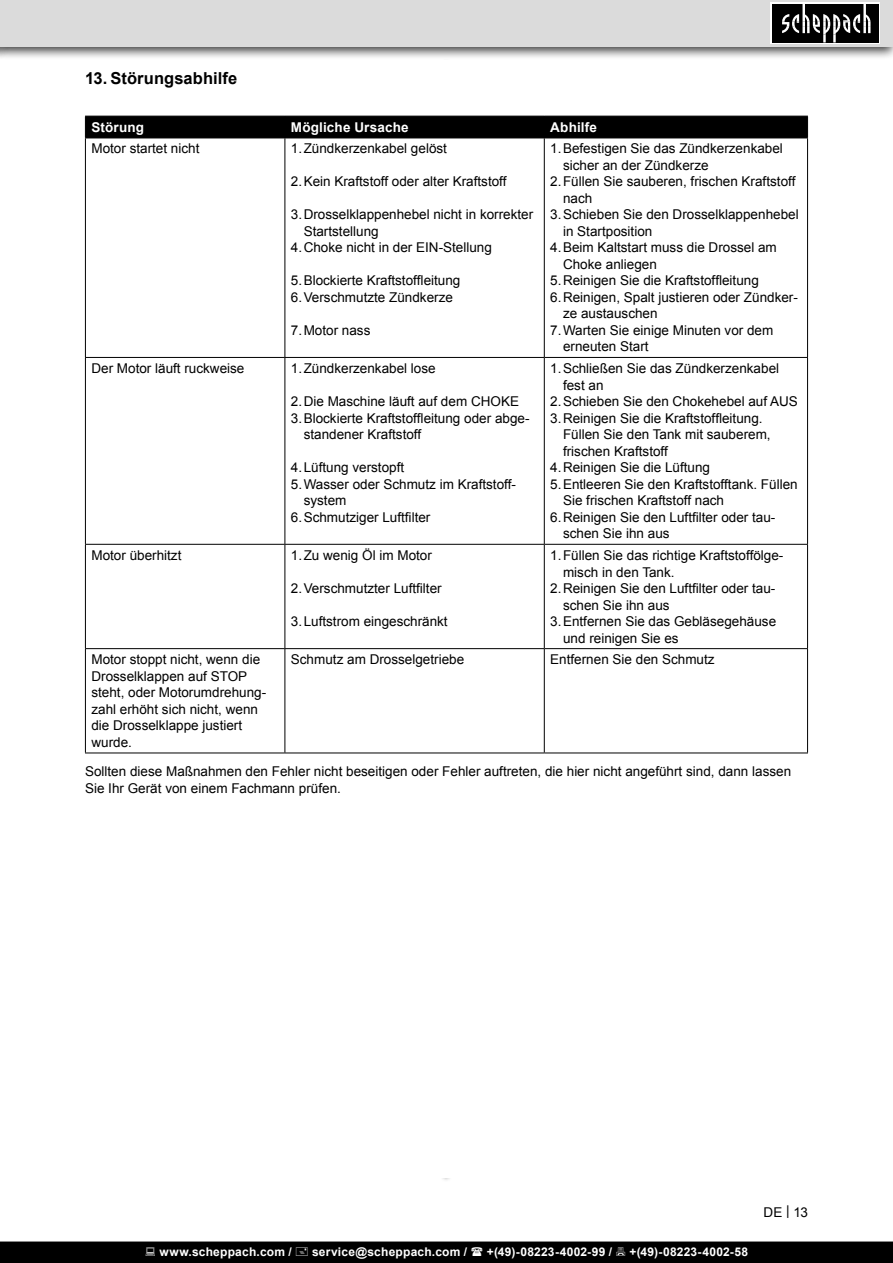
<style>
.page{position:relative;width:893px;height:1263px;background:#fff}
.page>*{position:absolute;margin:0;border:0;box-sizing:border-box;transform-origin:0 0}
.t1{font:700 16.5px "Arial";letter-spacing:.005em;color:#000}
.Fehlersuche_Grund{font:13.5px/16.5px "Arial";color:#000}
.t2{font:700 13.5px "Arial";letter-spacing:.015em;color:#fff}
.t3{font:700 12px "Arial";letter-spacing:.02em;color:#fff}
</style>
<div class="page">
<div style="left:0;top:0;width:893px;height:60px;background:#000;opacity:.75"></div>
<div style="left:0;top:0;width:9px;height:60px;background:#000;opacity:.75"></div>
<div style="left:0;top:0;width:893px;height:46px;background:#dbdbdb"></div>
<div style="left:85px;top:116px;width:723px;height:22px;background:#000"></div>
<hr style="left:85px;top:138px;width:200px;height:1px;background:#000">
<hr style="left:85px;top:138px;width:1px;height:219px;background:#000">
<hr style="left:285px;top:138px;width:259px;height:1px;background:#000">
<hr style="left:285px;top:138px;width:1px;height:219px;background:#000">
<hr style="left:544px;top:138px;width:264px;height:1px;background:#000">
<hr style="left:544px;top:138px;width:1px;height:219px;background:#000">
<hr style="left:807px;top:138px;width:1px;height:219px;background:#000">
<hr style="left:85px;top:357px;width:200px;height:1px;background:#000">
<hr style="left:85px;top:358px;width:1px;height:186px;background:#000">
<hr style="left:285px;top:357px;width:259px;height:1px;background:#000">
<hr style="left:285px;top:358px;width:1px;height:186px;background:#000">
<hr style="left:544px;top:357px;width:264px;height:1px;background:#000">
<hr style="left:544px;top:358px;width:1px;height:186px;background:#000">
<hr style="left:807px;top:358px;width:1px;height:186px;background:#000">
<hr style="left:85px;top:544px;width:200px;height:1px;background:#000">
<hr style="left:85px;top:545px;width:1px;height:103px;background:#000">
<hr style="left:285px;top:544px;width:259px;height:1px;background:#000">
<hr style="left:285px;top:545px;width:1px;height:103px;background:#000">
<hr style="left:544px;top:544px;width:264px;height:1px;background:#000">
<hr style="left:544px;top:545px;width:1px;height:103px;background:#000">
<hr style="left:807px;top:545px;width:1px;height:103px;background:#000">
<hr style="left:85px;top:648px;width:200px;height:1px;background:#000">
<hr style="left:85px;top:649px;width:1px;height:104px;background:#000">
<hr style="left:285px;top:648px;width:259px;height:1px;background:#000">
<hr style="left:285px;top:649px;width:1px;height:104px;background:#000">
<hr style="left:544px;top:648px;width:264px;height:1px;background:#000">
<hr style="left:544px;top:649px;width:1px;height:104px;background:#000">
<hr style="left:807px;top:649px;width:1px;height:104px;background:#000">
<hr style="left:85px;top:753px;width:200px;height:1px;background:#000">
<hr style="left:285px;top:753px;width:259px;height:1px;background:#000">
<hr style="left:544px;top:753px;width:264px;height:1px;background:#000">
<svg style="left:771px;top:2px;width:109px;height:42px"></svg>
<div style="left:772px;top:4px;width:107px;height:38px;background:#000"></div>
<svg style="left:782px;top:4px;width:88px;height:38px"></svg>
<div style="left:0;top:1242px;width:893px;height:21px;background:#000"></div>
<p class="t1" style="left:85px;top:67px;width:154px">13. Störungsabhilfe</p>
<p class="t2" style="left:91px;top:118px;width:54px">Störung</p>
<p class="t2" style="left:291px;top:118px;width:119px">Mögliche Ursache</p>
<p class="t2" style="left:550px;top:118px;width:48px">Abhilfe</p>
<p class="Fehlersuche_Grund" style="left:91px;top:141px;width:110px">Motor startet nicht</p>
<p class="Fehlersuche_Grund" style="left:291px;top:141px;width:158px">1.Zündkerzenkabel gelöst</p>
<p class="Fehlersuche_Grund" style="left:291px;top:174px;width:217px">2.Kein Kraftstoff oder alter Kraftstoff</p>
<p class="Fehlersuche_Grund" style="left:304px;top:207px;width:231px;text-indent:-13px">3.Drosselklappenhebel nicht in korrekter<br>Startstellung</p>
<p class="Fehlersuche_Grund" style="left:291px;top:240px;width:203px">4.Choke nicht in der EIN-Stellung</p>
<p class="Fehlersuche_Grund" style="left:291px;top:273px;width:171px">5.Blockierte Kraftstoffleitung</p>
<p class="Fehlersuche_Grund" style="left:291px;top:289px;width:164px">6.Verschmutzte Zündkerze</p>
<p class="Fehlersuche_Grund" style="left:291px;top:322px;width:81px">7.Motor nass</p>
<p class="Fehlersuche_Grund" style="left:563px;top:141px;width:221px;text-indent:-13px">1.Befestigen Sie das Zündkerzenkabel sicher an der Zündkerze</p>
<p class="Fehlersuche_Grund" style="left:563px;top:174px;width:234px;text-indent:-13px">2.Füllen Sie sauberen, frischen Kraftstoff nach</p>
<p class="Fehlersuche_Grund" style="left:563px;top:207px;width:237px;text-indent:-13px">3.Schieben Sie den Drosselklappenhebel in Startposition</p>
<p class="Fehlersuche_Grund" style="left:563px;top:240px;width:215px;text-indent:-13px">4.Beim Kaltstart muss die Drossel am<br>Choke anliegen</p>
<p class="Fehlersuche_Grund" style="left:550px;top:273px;width:210px">5.Reinigen Sie die Kraftstoffleitung</p>
<p class="Fehlersuche_Grund" style="left:563px;top:289px;width:236px;text-indent:-13px">6.Reinigen, Spalt justieren oder Zündker&shy;ze austauschen</p>
<p class="Fehlersuche_Grund" style="left:563px;top:322px;width:212px;text-indent:-13px">7.Warten Sie einige Minuten vor dem erneuten Start</p>
<p class="Fehlersuche_Grund" style="left:91px;top:360px;width:155px">Der Motor läuft ruckweise</p>
<p class="Fehlersuche_Grund" style="left:291px;top:360px;width:146px">1.Zündkerzenkabel lose</p>
<p class="Fehlersuche_Grund" style="left:291px;top:393px;width:230px">2.Die Maschine läuft auf dem CHOKE</p>
<p class="Fehlersuche_Grund" style="left:304px;top:410px;width:227px;text-indent:-13px">3.Blockierte Kraftstoffleitung oder abge&shy;standener Kraftstoff</p>
<p class="Fehlersuche_Grund" style="left:291px;top:459px;width:115px">4.Lüftung verstopft</p>
<p class="Fehlersuche_Grund" style="left:304px;top:476px;width:214px;text-indent:-13px">5.Wasser oder Schmutz im Kraftstoff&shy;system</p>
<p class="Fehlersuche_Grund" style="left:291px;top:509px;width:141px">6.Schmutziger Luftfilter</p>
<p class="Fehlersuche_Grund" style="left:91px;top:547px;width:92px">Motor überhitzt</p>
<p class="Fehlersuche_Grund" style="left:291px;top:547px;width:143px">1.Zu wenig Öl im Motor</p>
<p class="Fehlersuche_Grund" style="left:291px;top:580px;width:152px">2.Verschmutzter Luftfilter</p>
<p class="Fehlersuche_Grund" style="left:291px;top:613px;width:158px">3.Luftstrom eingeschränkt</p>
<p class="Fehlersuche_Grund" style="left:563px;top:360px;width:218px;text-indent:-13px">1.Schließen Sie das Zündkerzenkabel fest an</p>
<p class="Fehlersuche_Grund" style="left:550px;top:393px;width:249px">2.Schieben Sie den Chokehebel auf AUS</p>
<p class="Fehlersuche_Grund" style="left:563px;top:410px;width:209px;text-indent:-13px">3.Reinigen Sie die Kraftstoffleitung.<br>Füllen Sie den Tank mit sauberem, frischen Kraftstoff</p>
<p class="Fehlersuche_Grund" style="left:550px;top:459px;width:161px">4.Reinigen Sie die Lüftung</p>
<p class="Fehlersuche_Grund" style="left:563px;top:476px;width:236px;text-indent:-13px">5.Entleeren Sie den Kraftstofftank. Füllen<br>Sie frischen Kraftstoff nach</p>
<p class="Fehlersuche_Grund" style="left:563px;top:509px;width:214px;text-indent:-13px">6.Reinigen Sie den Luftfilter oder tau&shy;schen Sie ihn aus</p>
<p class="Fehlersuche_Grund" style="left:563px;top:547px;width:222px;text-indent:-13px">1.Füllen Sie das richtige Kraftstoffölge&shy;misch in den Tank.</p>
<p class="Fehlersuche_Grund" style="left:563px;top:580px;width:214px;text-indent:-13px">2.Reinigen Sie den Luftfilter oder tau&shy;schen Sie ihn aus</p>
<p class="Fehlersuche_Grund" style="left:563px;top:613px;width:215px;text-indent:-13px">3.Entfernen Sie das Gebläsegehäuse und reinigen Sie es</p>
<p class="Fehlersuche_Grund" style="left:91px;top:652px;width:176px">Motor stoppt nicht, wenn die<br>Drosselklappen auf STOP steht, oder Motorumdrehung&shy;zahl erhöht sich nicht, wenn die Drosselklappe justiert wurde.</p>
<p class="Fehlersuche_Grund" style="left:291px;top:652px;width:175px">Schmutz am Drosselgetriebe</p>
<p class="Fehlersuche_Grund" style="left:550px;top:652px;width:166px">Entfernen Sie den Schmutz</p>
<p class="Fehlersuche_Grund" style="left:85px;top:764px;width:708px">Sollten diese Maßnahmen den Fehler nicht beseitigen oder Fehler auftreten, die hier nicht angeführt sind, dann lassen<br>Sie Ihr Gerät von einem Fachmann prüfen.</p>
<p class="t3" style="left:159px;top:1244px;width:134px">www.scheppach.com /</p>
<p class="t3" style="left:312px;top:1244px;width:157px">service@scheppach.com /</p>
<p class="t3" style="left:487px;top:1244px;width:127px">+(49)-08223-4002-99 /</p>
<p class="t3" style="left:629px;top:1244px;width:120px">+(49)-08223-4002-58</p>
<p class="Fehlersuche_Grund" style="left:763px;top:1204px;width:46px">DE | 13</p>
</div>
